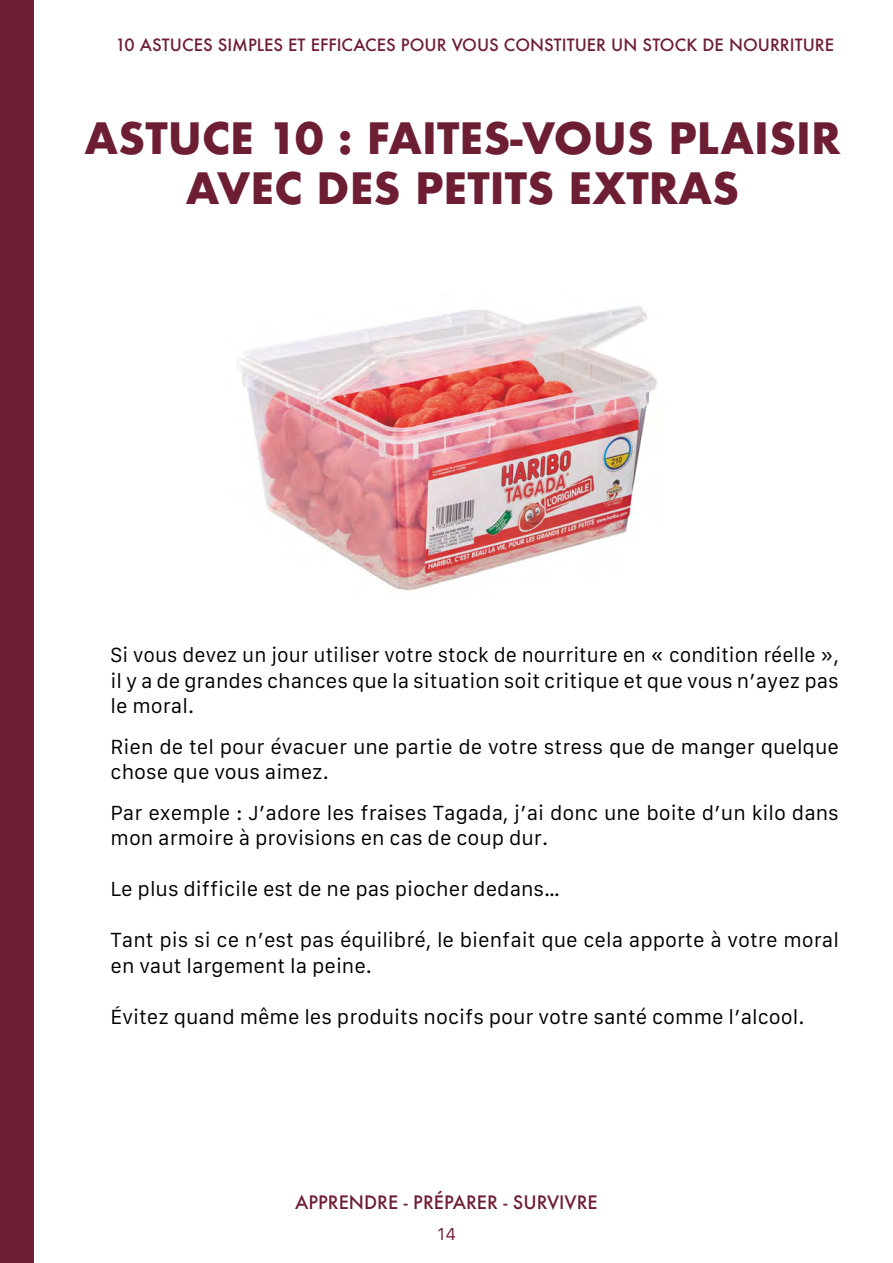
<style>
.page{position:relative;width:893px;height:1263px;background:#fff}
.page>*{position:absolute;margin:0;border:0;box-sizing:border-box;transform-origin:0 0}
.t1{font:700 42px/50.4px "Futura";color:#6e1e33;text-align:center}
.t2{font:19.5px/25.5px "Galvji";color:#000}
.t3{font:500 18px "Futura";color:#6e1e33}
.t4{font:500 16.5px "Futura";color:#6e1e33}
.t5{font:16.5px "Galvji";color:#6e1e33}
</style>
<div class="page">
<div style="left:0;top:0;width:34px;height:1263px;background:#6e1e33"></div>
<img style="left:237px;top:306px;width:420px;height:285px">
<p class="t4" style="left:115px;top:34px;width:720px">10 ASTUCES SIMPLES ET EFFICACES POUR VOUS CONSTITUER UN STOCK DE NOURRITURE</p>
<h1 class="t1" style="left:84px;top:113px;width:758px">ASTUCE 10 : FAITES-VOUS PLAISIR<br>AVEC DES PETITS EXTRAS</h1>
<p class="t2" style="left:111px;top:643px;width:730px;text-align:justify">Si vous devez un jour utiliser votre stock de nourriture en « condition réelle », il y a de grandes chances que la situation soit critique et que vous n’ayez pas le moral.</p>
<p class="t2" style="left:111px;top:735px;width:730px">Rien de tel pour évacuer une partie de votre stress que de manger quelque chose que vous aimez.</p>
<p class="t2" style="left:111px;top:801px;width:730px">Par exemple : J’adore les fraises Tagada, j’ai donc une boite d’un kilo dans mon armoire à provisions en cas de coup dur.</p>
<p class="t2" style="left:111px;top:877px;width:451px">Le plus difficile est de ne pas piocher dedans…</p>
<p class="t2" style="left:111px;top:928px;width:730px">Tant pis si ce n’est pas équilibré, le bienfait que cela apporte à votre moral en vaut largement la peine.</p>
<p class="t2" style="left:111px;top:1005px;width:695px">Évitez quand même les produits nocifs pour votre santé comme l’alcool.</p>
<p class="t3" style="left:295px;top:1190px;width:304px">APPRENDRE - PRÉPARER - SURVIVRE</p>
<p class="t5" style="left:437px;top:1224px;width:20px">14</p>
</div>
